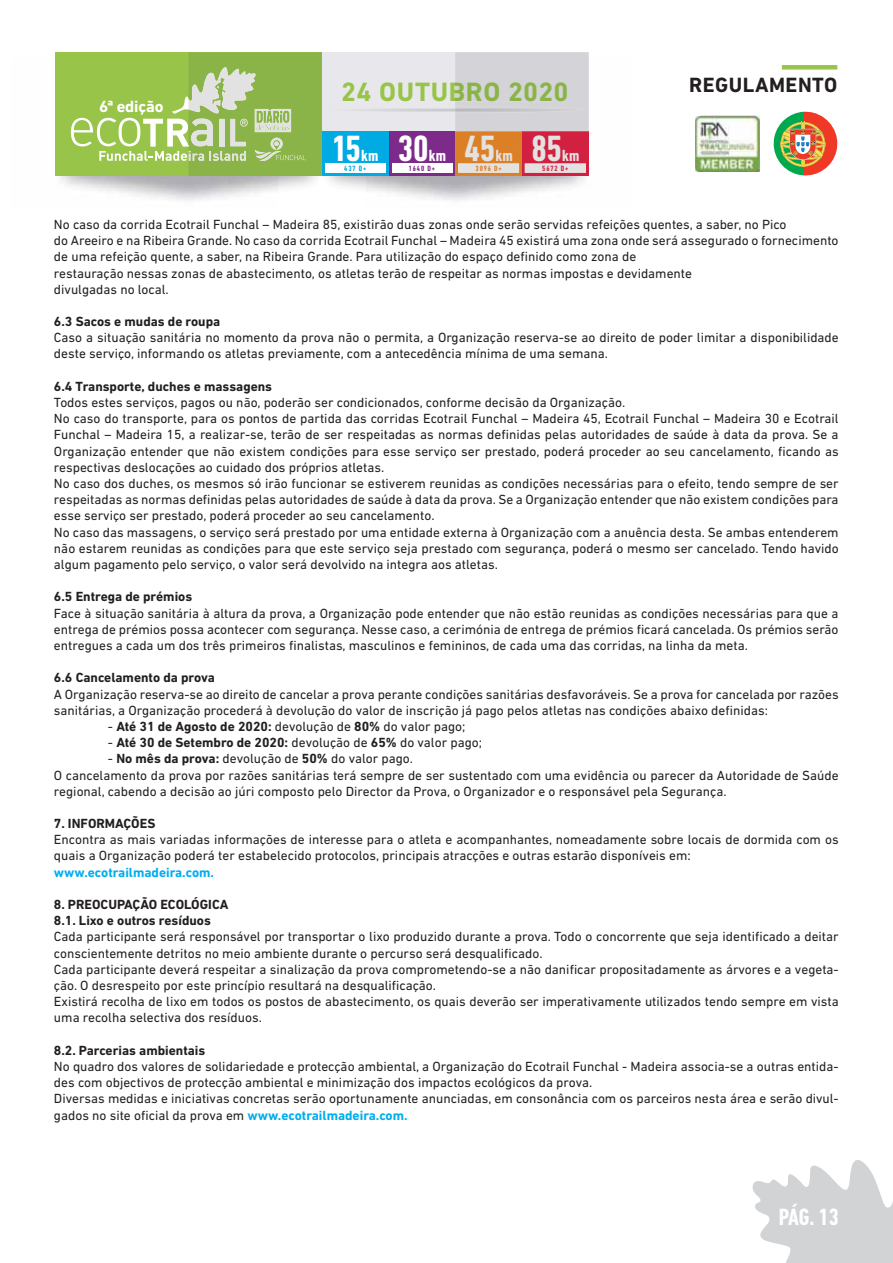
<style>
.page{position:relative;width:893px;height:1263px;background:#fff}
.page>*{position:absolute;margin:0;border:0;box-sizing:border-box;transform-origin:0 0}
.t1{font:700 condensed 37.2px "DIN Next LT Pro";color:#fff}
.t2{font:700 condensed 37.2px "DIN Next LT Pro";color:#e3e2e3}
.t3{font:700 27px "DIN Next LT Pro";letter-spacing:.02em;color:#8bb448}
.t4{font:700 condensed 24px "DIN Next LT Pro";color:#fff}
.t5{font:700 21px "DIN Next LT Pro";letter-spacing:.025em;color:#231f20}
.t6{font:700 16.5px "DIN Next LT Pro";letter-spacing:-.01em;color:#fff}
.t7{font:700 condensed 16.5px "DIN Next LT Pro";color:#fff}
.t8{font:700 condensed 16.5px "DIN Next LT Pro";color:#e3e2e3}
.t9{font:13.5px/16.2px "DIN Next LT Pro";color:#231f20}
.t10{font:700 13.5px/16.2px "DIN Next LT Pro";color:#231f20}
.t11{font:700 13.5px "DIN Next LT Pro";color:#00aeef}
.t12{font:700 condensed 7.65px "DIN Next LT Pro";color:#7d2b8a}
.t13{font:700 condensed 7.65px "DIN Next LT Pro";color:#d12040}
.t14{font:700 condensed 7.65px "DIN Next LT Pro";color:#dc8027}
.t15{font:700 condensed 7.65px "DIN Next LT Pro";color:#00aae2}
.s1{color:#98c449}
.s2{font-weight:700}
.s3{font-weight:400}
.s4{font-weight:700;color:#00aeef}
</style>
<div class="page">
<div style="left:782px;top:65px;width:55px;height:5px;background:#98c449"></div>
<svg style="left:773px;top:112px;width:65px;height:64px"></svg>
<img style="left:365px;top:58px;width:224px;height:143px">
<div style="left:55px;top:52px;width:267px;height:124px;background:#98c449"></div>
<svg style="left:71px;top:52px;width:517px;height:124px"></svg>
<div style="left:465px;top:135px;width:29px;height:26px;background:#dc8027"></div>
<div style="left:496px;top:150px;width:16px;height:11px;background:#dc8027"></div>
<div style="left:476px;top:165px;width:25px;height:6px;background:#e3e2e3"></div>
<div style="left:455px;top:82px;width:112px;height:19px;background:#d4d4d8"></div>
<img style="left:695px;top:116px;width:64px;height:56px">
<svg style="left:752px;top:1160px;width:141px;height:103px"></svg>
<p class="t6" style="left:99px;top:101px;width:66px">6ª edição</p>
<h2 class="t3" style="left:341px;top:82px;width:229px"><span class="s1">24 OUTU</span>BRO 2020</h2>
<h1 class="t2" style="left:531px;top:126px;width:32px">85</h1>
<h1 class="t1" style="left:398px;top:126px;width:32px">30</h1>
<h1 class="t2" style="left:464px;top:126px;width:32px">45</h1>
<h1 class="t1" style="left:332px;top:126px;width:30px">15</h1>
<p class="t8" style="left:496px;top:145px;width:19px">km</p>
<p class="t14" style="left:475px;top:164px;width:28px">3096 D+</p>
<p class="t7" style="left:361px;top:145px;width:19px">km</p>
<p class="t15" style="left:344px;top:164px;width:24px">437 D+</p>
<p class="t7" style="left:429px;top:145px;width:19px">km</p>
<p class="t12" style="left:409px;top:164px;width:28px">1640 D+</p>
<p class="t8" style="left:562px;top:145px;width:19px">km</p>
<p class="t13" style="left:542px;top:164px;width:28px">5672 D+</p>
<h3 class="t5" style="left:689px;top:77px;width:150px">REGULAMENTO</h3>
<p class="t9" style="left:54px;top:217px;width:786px">No caso da corrida Ecotrail Funchal – Madeira 85, existirão duas zonas onde serão servidas refeições quentes, a saber, no Pico<br>do Areeiro e na Ribeira Grande. No caso da corrida Ecotrail Funchal – Madeira 45 existirá uma zona onde será assegurado o fornecimento de uma refeição quente, a saber, na Ribeira Grande. Para utilização do espaço definido como zona de<br>restauração nessas zonas de abastecimento, os atletas terão de respeitar as normas impostas e devidamente<br>divulgadas no local.</p>
<p class="t10" style="left:54px;top:314px;width:168px">6.3 Sacos e mudas de roupa</p>
<p class="t9" style="left:54px;top:331px;width:786px">Caso a situação sanitária no momento da prova não o permita, a Organização reserva-se ao direito de poder limitar a disponibilidade deste serviço, informando os atletas previamente, com a antecedência mínima de uma semana.</p>
<p class="t10" style="left:54px;top:379px;width:220px">6.4 Transporte, duches e massagens</p>
<p class="t9" style="left:54px;top:395px;width:786px">Todos estes serviços, pagos ou não, poderão ser condicionados, conforme decisão da Organização.<br>No caso do transporte, para os pontos de partida das corridas Ecotrail Funchal – Madeira 45, Ecotrail Funchal – Madeira 30 e Ecotrail Funchal – Madeira 15, a realizar-se, terão de ser respeitadas as normas definidas pelas autoridades de saúde à data da prova. Se a Organização entender que não existem condições para esse serviço ser prestado, poderá proceder ao seu cancelamento, ficando as respectivas deslocações ao cuidado dos próprios atletas.<br>No caso dos duches, os mesmos só irão funcionar se estiverem reunidas as condições necessárias para o efeito, tendo sempre de ser respeitadas as normas definidas pelas autoridades de saúde à data da prova. Se a Organização entender que não existem condições para esse serviço ser prestado, poderá proceder ao seu cancelamento.<br>No caso das massagens, o serviço será prestado por uma entidade externa à Organização com a anuência desta. Se ambas entenderem não estarem reunidas as condições para que este serviço seja prestado com segurança, poderá o mesmo ser cancelado. Tendo havido algum pagamento pelo serviço, o valor será devolvido na integra aos atletas.</p>
<p class="t10" style="left:54px;top:590px;width:140px">6.5 Entrega de prémios</p>
<p class="t9" style="left:54px;top:606px;width:786px;text-align:justify">Face à situação sanitária à altura da prova, a Organização pode entender que não estão reunidas as condições necessárias para que a entrega de prémios possa acontecer com segurança. Nesse caso, a cerimónia de entrega de prémios ficará cancelada. Os prémios serão entregues a cada um dos três primeiros finalistas, masculinos e femininos, de cada uma das corridas, na linha da meta.</p>
<p class="t10" style="left:54px;top:671px;width:163px">6.6 Cancelamento da prova</p>
<p class="t9" style="left:54px;top:687px;width:786px">A Organização reserva-se ao direito de cancelar a prova perante condições sanitárias desfavoráveis. Se a prova for cancelada por razões sanitárias, a Organização procederá à devolução do valor de inscrição já pago pelos atletas nas condições abaixo definidas:</p>
<p class="t9" style="left:108px;top:719px;width:359px">- <span class="s2">Até 31 de Agosto de 2020:</span> devolução de <span class="s2">80%</span> do valor pago;</p>
<p class="t10" style="left:108px;top:735px;width:376px"><span class="s3">-</span> Até 30 de Setembro de 2020: <span class="s3">devolução de</span> 65% <span class="s3">do valor pago;</span></p>
<p class="t9" style="left:54px;top:752px;width:786px;text-indent:54px">- <span class="s2">No mês da prova:</span> devolução de <span class="s2">50%</span> do valor pago.<br>O cancelamento da prova por razões sanitárias terá sempre de ser sustentado com uma evidência ou parecer da Autoridade de Saúde regional, cabendo a decisão ao júri composto pelo Director da Prova, o Organizador e o responsável pela Segurança.</p>
<p class="t10" style="left:54px;top:816px;width:103px">7. INFORMAÇÕES</p>
<p class="t9" style="left:54px;top:833px;width:786px">Encontra as mais variadas informações de interesse para o atleta e acompanhantes, nomeadamente sobre locais de dormida com os quais a Organização poderá ter estabelecido protocolos, principais atracções e outras estarão disponíveis em:</p>
<p class="t11" style="left:54px;top:867px;width:162px">www.ecotrailmadeira.com.</p>
<p class="t10" style="left:54px;top:897px;width:176px">8. PREOCUPAÇÃO ECOLÓGICA<br>8.1. Lixo e outros resíduos</p>
<p class="t9" style="left:54px;top:930px;width:786px">Cada participante será responsável por transportar o lixo produzido durante a prova. Todo o concorrente que seja identificado a deitar conscientemente detritos no meio ambiente durante o percurso será desqualificado.<br>Cada participante deverá respeitar a sinalização da prova comprometendo-se a não danificar propositadamente as árvores e a vegeta&shy;ção. O desrespeito por este princípio resultará na desqualificação.<br>Existirá recolha de lixo em todos os postos de abastecimento, os quais deverão ser imperativamente utilizados tendo sempre em vista uma recolha selectiva dos resíduos.</p>
<p class="t10" style="left:54px;top:1043px;width:153px">8.2. Parcerias ambientais</p>
<p class="t9" style="left:54px;top:1059px;width:786px">No quadro dos valores de solidariedade e protecção ambiental, a Organização do Ecotrail Funchal - Madeira associa-se a outras entida&shy;des com objectivos de protecção ambiental e minimização dos impactos ecológicos da prova.<br>Diversas medidas e iniciativas concretas serão oportunamente anunciadas, em consonância com os parceiros nesta área e serão divul&shy;gados no site oficial da prova em <span class="s4">www.ecotrailmadeira.com.</span></p>
<h3 class="t4" style="left:779px;top:1203px;width:61px">PÁG. 13</h3>
</div>
